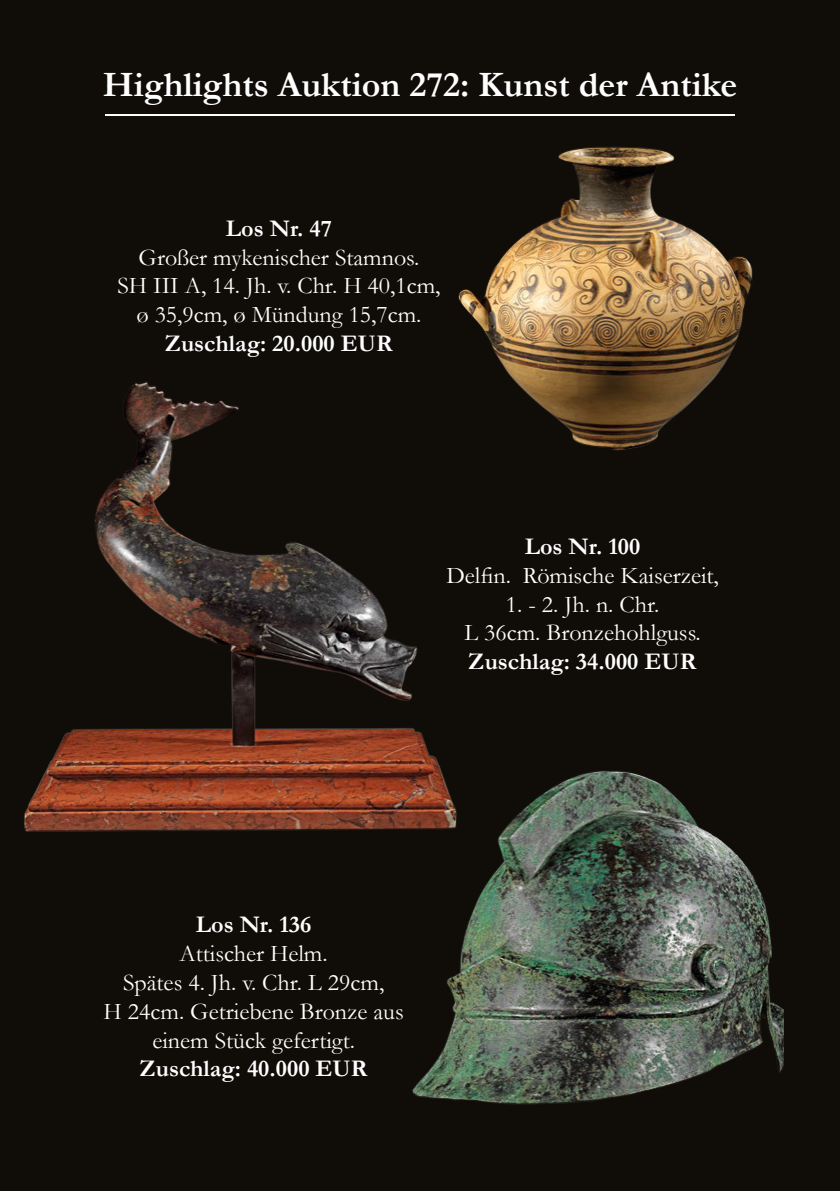
<style>
.page{position:relative;width:840px;height:1191px;background:#fff}
.page>*{position:absolute;margin:0;border:0;box-sizing:border-box;transform-origin:0 0}
.t1{font:700 36px "Garamond";color:#fff}
.t2{font:24px "Garamond";color:#fff}
.t3{font:700 24px "Garamond";color:#fff}
</style>
<div class="page">
<hr style="left:839px;top:0;width:1px;height:1190px;background:#100c08">
<hr style="left:0;top:1190px;width:839px;height:1px;background:#100c08">
<div style="left:0;top:0;width:839px;height:1190px;background:#100c08"></div>
<hr style="left:105px;top:114px;width:629px;height:2px;background:#fff">
<img style="left:458px;top:147px;width:295px;height:304px">
<img style="left:24px;top:369px;width:453px;height:463px">
<img style="left:363px;top:768px;width:419px;height:337px">
<p class="t1" style="left:103px;top:60px;width:635px">Highlights Auktion 272: Kunst der Antike</p>
<p class="t3" style="left:226px;top:212px;width:107px">Los Nr. 47</p>
<p class="t2" style="left:138px;top:241px;width:282px">Großer mykenischer Stamnos.</p>
<p class="t2" style="left:117px;top:270px;width:324px">SH III A, 14. Jh. v. Chr. H 40,1cm,</p>
<p class="t2" style="left:136px;top:298px;width:286px">ø 35,9cm, ø Mündung 15,7cm.</p>
<p class="t3" style="left:165px;top:327px;width:229px">Zuschlag: 20.000 EUR</p>
<p class="t3" style="left:524px;top:530px;width:117px">Los Nr. 100</p>
<p class="t2" style="left:446px;top:559px;width:274px">Delfin. Römische Kaiserzeit,</p>
<p class="t2" style="left:505px;top:588px;width:155px">1. - 2. Jh. n. Chr.</p>
<p class="t2" style="left:464px;top:616px;width:238px">L 36cm. Bronzehohlguss.</p>
<p class="t3" style="left:468px;top:645px;width:229px">Zuschlag: 34.000 EUR</p>
<p class="t3" style="left:196px;top:908px;width:117px">Los Nr. 136</p>
<p class="t2" style="left:179px;top:937px;width:149px">Attischer Helm.</p>
<p class="t2" style="left:123px;top:966px;width:262px">Spätes 4. Jh. v. Chr. L 29cm,</p>
<p class="t2" style="left:104px;top:995px;width:301px">H 24cm. Getriebene Bronze aus</p>
<p class="t2" style="left:152px;top:1024px;width:204px">einem Stück gefertigt.</p>
<p class="t3" style="left:140px;top:1052px;width:229px">Zuschlag: 40.000 EUR</p>
</div>
